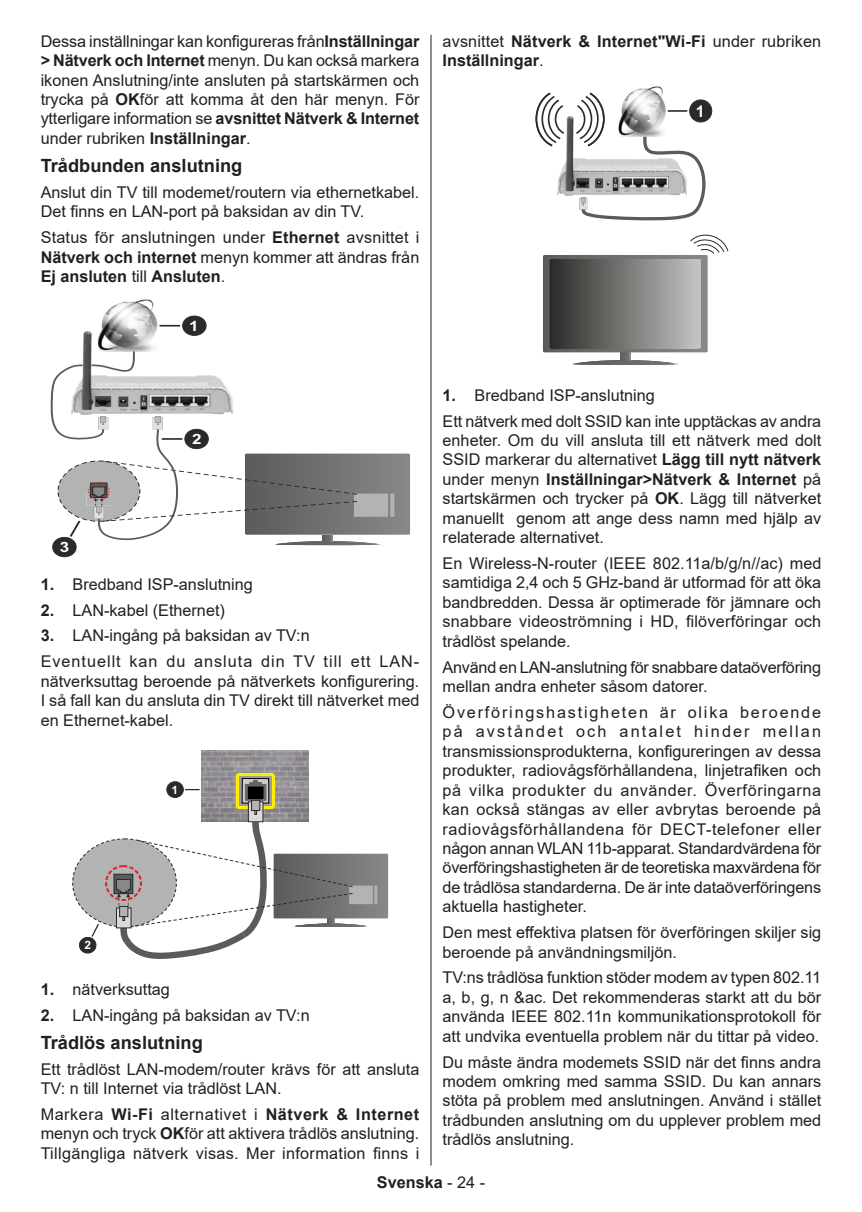
<style>
.page{position:relative;width:862px;height:1212px;background:#fff}
.page>*{position:absolute;margin:0;border:0;box-sizing:border-box;transform-origin:0 0}
.t1{font:700 18.22px "Arial";color:#231f20}
.t2{font:16.2px/19.3px "Arial";color:#231f20;text-align:justify}
.t3{font:700 16.2px/19.3px "Arial";color:#231f20}
.t4{font:16.2px/25.9px "Arial";letter-spacing:.06em;color:#231f20}
.t5{font:700 15.97px "Arial";color:#fff}
.t6{font:700 14.17px "Arial";color:#fff;scale:1.2 1}
.t7{font:700 11.47px "Arial";color:#fff;scale:1.05 1}
.s1{font-weight:700}
.s2{font-weight:400}
</style>
<div class="page">
<hr style="left:430px;top:35px;width:1px;height:1130px;background:#231f20">
<img style="left:83px;top:332px;width:121px;height:18px">
<img style="left:97px;top:299px;width:62px;height:51px">
<svg style="left:50px;top:350px;width:360px;height:207px"></svg>
<hr style="left:159px;top:325px;width:21px;height:2px;background:#2b2a29">
<div style="left:182px;top:316px;width:24px;height:19px;background:#2b2a29;border-radius:50%"></div>
<div style="left:182px;top:316px;width:24px;height:20px;border:1px solid #2b2a29;border-radius:50%"></div>
<svg style="left:79px;top:922px;width:21px;height:32px"></svg>
<svg style="left:185px;top:789px;width:14px;height:1px"></svg>
<div style="left:167px;top:782px;width:16px;height:15px;background:#2b2a29;border-radius:50%"></div>
<div style="left:167px;top:782px;width:16px;height:15px;border:1px solid #2b2a29;border-radius:50%"></div>
<div style="left:73px;top:839px;width:103px;height:88px;background:#b2b3b3;border-radius:50%"></div>
<img style="left:202px;top:751px;width:106px;height:59px">
<div style="left:235px;top:773px;width:40px;height:36px;background:#ffed00;border-radius:3px"></div>
<svg style="left:239px;top:776px;width:32px;height:30px"></svg>
<svg style="left:242px;top:778px;width:27px;height:25px"></svg>
<svg style="left:245px;top:780px;width:21px;height:20px"></svg>
<div style="left:248px;top:787px;width:15px;height:11px;background:#000"></div>
<svg style="left:250px;top:804px;width:11px;height:6px"></svg>
<div style="left:248px;top:802px;width:15px;height:20px;border:1px solid #2b2a29"></div>
<div style="left:251px;top:800px;width:9px;height:10px;background:#b2b3b3"></div>
<div style="left:251px;top:800px;width:9px;height:11px;border:1px solid #2b2a29"></div>
<svg style="left:105px;top:868px;width:11px;height:32px"></svg>
<div style="left:105px;top:865px;width:37px;height:36px;border:2px dashed #e31e24;border-radius:50%"></div>
<svg style="left:116px;top:810px;width:272px;height:149px"></svg>
<svg style="left:572px;top:360px;width:101px;height:5px"></svg>
<img style="left:557px;top:117px;width:17px;height:78px">
<img style="left:634px;top:86px;width:29px;height:5px">
<svg style="left:535px;top:92px;width:30px;height:56px"></svg>
<svg style="left:574px;top:91px;width:132px;height:130px"></svg>
<svg style="left:542px;top:234px;width:186px;height:118px"></svg>
<hr style="left:667px;top:110px;width:20px;height:2px;background:#2b2a29">
<div style="left:689px;top:100px;width:22px;height:22px;background:#2b2a29;border-radius:50%"></div>
<div style="left:689px;top:100px;width:22px;height:22px;border:1px solid #2b2a29;border-radius:50%"></div>
<p class="t2" style="left:41px;top:31px;width:380px">Dessa inställningar kan konfigureras från<span class="s1">Inställningar &gt; Nätverk och Internet</span> menyn. Du kan också markera ikonen Anslutning/inte ansluten på startskärmen och trycka på <span class="s1">OK</span>för att komma åt den här menyn. För ytterligare information se <span class="s1">avsnittet Nätverk &amp; Internet </span>under rubriken <span class="s1">Inställningar</span>.</p>
<p class="t1" style="left:41px;top:153px;width:203px">Trådbunden anslutning</p>
<p class="t2" style="left:41px;top:182px;width:380px">Anslut din TV till modemet/routern via ethernetkabel.<br>Det finns en LAN-port på baksidan av din TV.</p>
<p class="t2" style="left:41px;top:228px;width:380px">Status för anslutningen under <span class="s1">Ethernet</span> avsnittet i <span class="s1">Nätverk och internet</span> menyn kommer att ändras från <span class="s1">Ej ansluten</span> till <span class="s1">Ansluten</span>.</p>
<p class="t6" style="left:189px;top:316px;width:9px">1</p>
<p class="t3" style="left:442px;top:31px;width:380px"><span class="s2">avsnittet</span> Nätverk &amp; Internet"Wi-Fi <span class="s2">under rubriken<br></span>Inställningar<span class="s2">.</span></p>
<p class="t5" style="left:695px;top:101px;width:10px">1</p>
<p class="t6" style="left:60px;top:538px;width:9px">3</p>
<p class="t6" style="left:192px;top:430px;width:9px">2</p>
<p class="t2" style="left:41px;top:574px;width:213px"><span class="s1">1.</span> Bredband ISP-anslutning</p>
<p class="t2" style="left:41px;top:600px;width:186px"><span class="s1">2.</span> LAN-kabel (Ethernet)</p>
<p class="t4" style="left:41px;top:623px;width:380px"><span class="s1">3.</span> LAN-ingång på baksidan av TV:n<br>Eventuellt kan du ansluta din TV till ett LAN-</p>
<p class="t2" style="left:41px;top:671px;width:380px">nätverksuttag beroende på nätverkets konfigurering.<br>I så fall kan du ansluta din TV direkt till nätverket med en Ethernet-kabel.</p>
<p class="t7" style="left:171px;top:782px;width:8px">1</p>
<p class="t7" style="left:84px;top:938px;width:8px">2</p>
<p class="t2" style="left:41px;top:979px;width:131px"><span class="s1">1.</span> nätverksuttag</p>
<p class="t2" style="left:41px;top:1005px;width:270px"><span class="s1">2.</span> LAN-ingång på baksidan av TV:n</p>
<p class="t1" style="left:41px;top:1029px;width:164px">Trådlös anslutning</p>
<p class="t2" style="left:41px;top:1059px;width:380px">Ett trådlöst LAN-modem/router krävs för att ansluta<br>TV: n till Internet via trådlöst LAN.</p>
<p class="t2" style="left:41px;top:1104px;width:380px">Markera <span class="s1">Wi-Fi</span> alternativet i <span class="s1">Nätverk &amp; Internet </span>menyn och tryck <span class="s1">OK</span>för att aktivera trådlös anslutning.<br>Tillgängliga nätverk visas. Mer information finns i</p>
<p class="t2" style="left:442px;top:382px;width:380px;line-height:25.9px"><span class="s1">1.</span> Bredband ISP-anslutning<br>Ett nätverk med dolt SSID kan inte upptäckas av andra</p>
<p class="t2" style="left:442px;top:430px;width:380px">enheter. Om du vill ansluta till ett nätverk med dolt SSID markerar du alternativet <span class="s1">Lägg till nytt nätverk </span>under menyn <span class="s1">Inställningar&gt;Nätverk &amp; Internet</span> på startskärmen och trycker på <span class="s1">OK</span>. Lägg till nätverket manuellt genom att ange dess namn med hjälp av relaterade alternativet.</p>
<p class="t2" style="left:442px;top:553px;width:380px">En Wireless-N-router (IEEE 802.11a/b/g/n//ac) med samtidiga 2,4 och 5 GHz-band är utformad för att öka bandbredden. Dessa är optimerade för jämnare och snabbare videoströmning i HD, filöverföringar och trådlöst spelande.</p>
<p class="t2" style="left:442px;top:657px;width:380px">Använd en LAN-anslutning för snabbare dataöverföring mellan andra enheter såsom datorer.</p>
<p class="t2" style="left:442px;top:702px;width:380px">Överföringshastigheten är olika beroende på avståndet och antalet hinder mellan transmissionsprodukterna, konfigureringen av dessa produkter, radiovågsförhållandena, linjetrafiken och på vilka produkter du använder. Överföringarna kan också stängas av eller avbrytas beroende på radiovågsförhållandena för DECT-telefoner eller någon annan WLAN 11b-apparat. Standardvärdena för överföringshastigheten är de teoretiska maxvärdena för de trådlösa standarderna. De är inte dataöverföringens aktuella hastigheter.</p>
<p class="t2" style="left:442px;top:922px;width:380px">Den mest effektiva platsen för överföringen skiljer sig beroende på användningsmiljön.</p>
<p class="t2" style="left:442px;top:968px;width:380px">TV:ns trådlösa funktion stöder modem av typen 802.11 a, b, g, n &amp;ac. Det rekommenderas starkt att du bör använda IEEE 802.11n kommunikationsprotokoll för att undvika eventuella problem när du tittar på video.</p>
<p class="t2" style="left:442px;top:1052px;width:380px">Du måste ändra modemets SSID när det finns andra modem omkring med samma SSID. Du kan annars stöta på problem med anslutningen. Använd i stället trådbunden anslutning om du upplever problem med trådlös anslutning.</p>
<p class="t3" style="left:376px;top:1173px;width:110px">Svenska <span class="s2">- 24 -</span></p>
</div>
